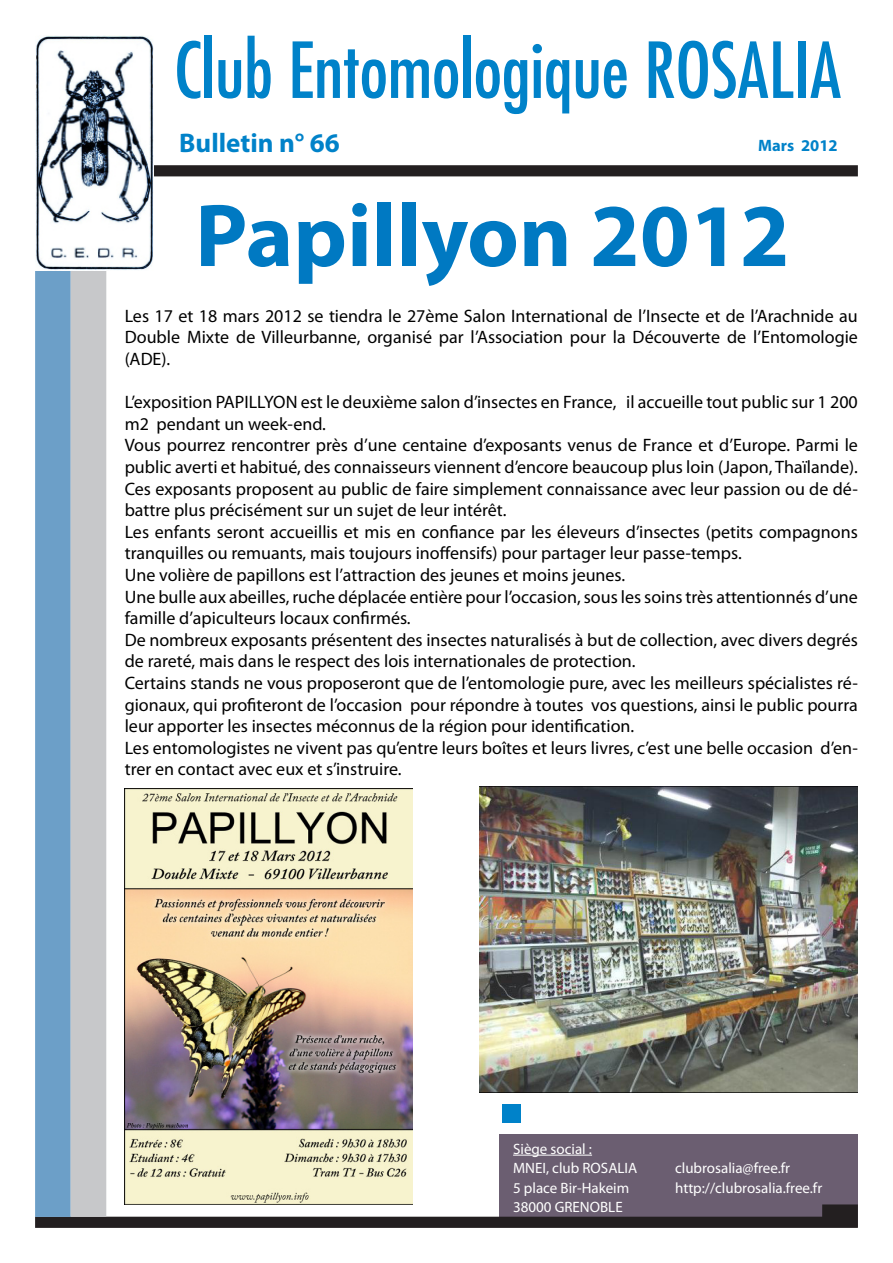
<style>
.page{position:relative;width:893px;height:1263px;background:#fff}
.page>*{position:absolute;margin:0;border:0;box-sizing:border-box;transform-origin:0 0}
.Titre{font:700 90px "Myriad Pro";color:#0079c2}
.Titre-2{font:condensed 75px "Futura";color:#0082c9}
.Titre-3{font:700 27px "Myriad Pro";color:#0082c9}
.Titre-4{font:18px/21.6px "Myriad Pro";color:#000}
.Titre-5{font:700 16.5px "Myriad Pro";color:#0082c9}
.Pied_de_page{font:15px "Myriad Pro";color:#fff}
</style>
<div class="page">
<div style="left:499px;top:1134px;width:359px;height:93px;background:#6b5e71"></div>
<svg style="left:35px;top:1204px;width:823px;height:24px"></svg>
<div style="left:35px;top:189px;width:36px;height:1028px;background:#6c9fc8"></div>
<div style="left:71px;top:176px;width:35px;height:1041px;background:#c7c8ca"></div>
<div style="left:502px;top:1104px;width:19px;height:19px;background:#0082c9"></div>
<svg style="left:154px;top:165px;width:704px;height:12px"></svg>
<img style="left:35px;top:35px;width:118px;height:235px">
<hr style="left:513px;top:1155px;width:79px;height:1px;background:#fff">
<img style="left:125px;top:789px;width:287px;height:415px">
<img style="left:479px;top:787px;width:379px;height:306px">
<p class="Titre-2" style="left:174px;top:25px;width:669px">Club Entomologique ROSALIA</p>
<p class="Titre-3" style="left:179px;top:125px;width:162px">Bulletin n° 66</p>
<p class="Titre-5" style="left:758px;top:135px;width:81px">Mars 2012</p>
<p class="Titre" style="left:195px;top:177px;width:596px">Papillyon 2012</p>
<p class="Titre-4" style="left:125px;top:305px;width:735px;text-align:justify">Les 17 et 18 mars 2012 se tiendra le 27ème Salon International de l’Insecte et de l’Arachnide au Double Mixte de Villeurbanne, organisé par l’Association pour la Découverte de l’Entomologie (ADE).</p>
<p class="Titre-4" style="left:125px;top:391px;width:735px">L’exposition PAPILLYON est le deuxième salon d’insectes en France, il accueille tout public sur 1 200 m2 pendant un week-end.</p>
<p class="Titre-4" style="left:125px;top:434px;width:735px;text-align:justify">Vous pourrez rencontrer près d’une centaine d’exposants venus de France et d’Europe. Parmi le public averti et habitué, des connaisseurs viennent d’encore beaucoup plus loin (Japon, Thaïlande).<br>Ces exposants proposent au public de faire simplement connaissance avec leur passion ou de dé&shy;battre plus précisément sur un sujet de leur intérêt.</p>
<p class="Titre-4" style="left:125px;top:521px;width:735px">Les enfants seront accueillis et mis en confiance par les éleveurs d’insectes (petits compagnons tranquilles ou remuants, mais toujours inoffensifs) pour partager leur passe-temps.</p>
<p class="Titre-4" style="left:125px;top:564px;width:502px">Une volière de papillons est l’attraction des jeunes et moins jeunes.</p>
<p class="Titre-4" style="left:125px;top:585px;width:735px">Une bulle aux abeilles, ruche déplacée entière pour l’occasion, sous les soins très attentionnés d’une famille d’apiculteurs locaux confirmés.</p>
<p class="Titre-4" style="left:125px;top:629px;width:735px">De nombreux exposants présentent des insectes naturalisés à but de collection, avec divers degrés de rareté, mais dans le respect des lois internationales de protection.</p>
<p class="Titre-4" style="left:125px;top:672px;width:735px;text-align:justify">Certains stands ne vous proposeront que de l’entomologie pure, avec les meilleurs spécialistes ré&shy;gionaux, qui profiteront de l’occasion pour répondre à toutes vos questions, ainsi le public pourra leur apporter les insectes méconnus de la région pour identification.</p>
<p class="Titre-4" style="left:125px;top:737px;width:735px">Les entomologistes ne vivent pas qu’entre leurs boîtes et leurs livres, c’est une belle occasion d’en&shy;trer en contact avec eux et s’instruire.</p>
<p class="Pied_de_page" style="left:513px;top:1139px;width:80px">Siège social :</p>
<p class="Pied_de_page" style="left:513px;top:1159px;width:126px">MNEI, club ROSALIA</p>
<p class="Pied_de_page" style="left:675px;top:1159px;width:116px">clubrosalia@free.fr</p>
<p class="Pied_de_page" style="left:513px;top:1178px;width:118px">5 place Bir-Hakeim</p>
<p class="Pied_de_page" style="left:675px;top:1178px;width:149px">http://clubrosalia.free.fr</p>
<p class="Pied_de_page" style="left:513px;top:1198px;width:111px">38000 GRENOBLE</p>
</div>
